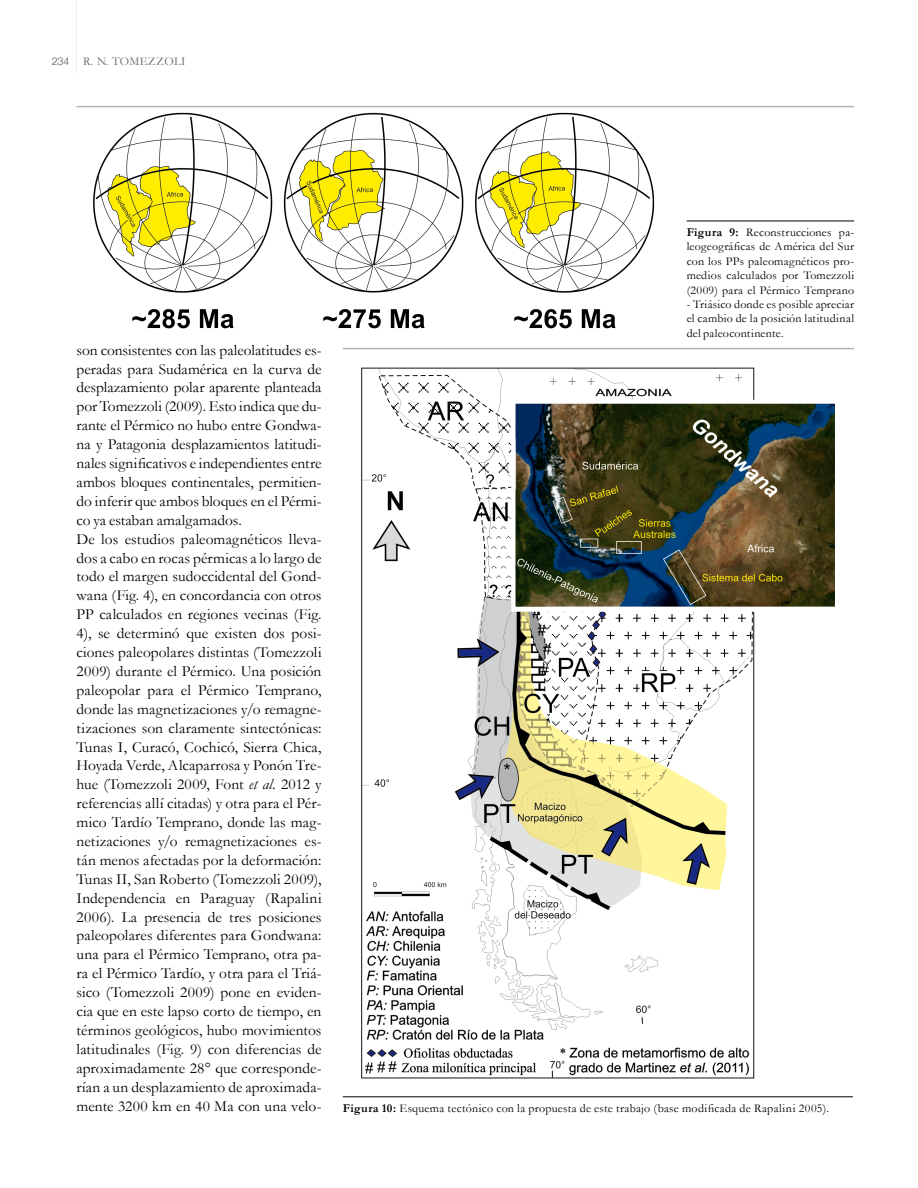
<style>
.page{position:relative;width:918px;height:1188px;background:#fff}
.page>*{position:absolute;margin:0;border:0;box-sizing:border-box;transform-origin:0 0}
.t1{font:15.45px/18.9px "Garamond";letter-spacing:.005em;color:#000}
.t2{font:12px/14.4px "Garamond";letter-spacing:.02em;color:#000;text-align:justify}
.t3{font:12px "Garamond";letter-spacing:.025em;color:#646567}
.s1{font-family:"Helvetica Neue";font-weight:100;font-size:10.5px;color:#000}
.s2{font-style:italic}
.s3{font-weight:700}
</style>
<div class="page">
<hr style="left:76px;top:0;width:1px;height:73px;background:#bbbdbe">
<img style="left:93px;top:113px;width:562px;height:216px">
<hr style="left:76px;top:106px;width:778px;height:1px;background:#000">
<hr style="left:687px;top:221px;width:167px;height:1px;background:#000">
<img style="left:361px;top:367px;width:474px;height:712px">
<hr style="left:343px;top:1097px;width:510px;height:1px;background:#000">
<hr style="left:343px;top:348px;width:511px;height:1px;background:#000">
<p class="t3" style="left:52px;top:53px;width:135px"><span class="s1">234</span> R. N. TOMEZZOLI</p>
<p class="t1" style="left:77px;top:340px;width:247px">son consistentes con las paleolatitudes es&shy;peradas para Sudamérica en la curva de desplazamiento polar aparente planteada por Tomezzoli (2009). Esto indica que du&shy;rante el Pérmico no hubo entre Gondwa&shy;na y Patagonia desplazamientos latitudi&shy;nales significativos e independientes entre ambos bloques continentales, permitien&shy;do inferir que ambos bloques en el Pérmi&shy;co ya estaban amalgamados.<br>De los estudios paleomagnéticos lleva&shy;dos a cabo en rocas pérmicas a lo largo de todo el margen sudoccidental del Gond&shy;wana (Fig. 4), en concordancia con otros PP calculados en regiones vecinas (Fig.<br>4), se determinó que existen dos posi&shy;ciones paleopolares distintas (Tomezzoli 2009) durante el Pérmico. Una posición paleopolar para el Pérmico Temprano, donde las magnetizaciones y/o remagne&shy;tizaciones son claramente sintectónicas:<br>Tunas I, Curacó, Cochicó, Sierra Chica, Hoyada Verde, Alcaparrosa y Ponón Tre&shy;hue (Tomezzoli 2009, Font <span class="s2">et al.</span> 2012 y referencias allí citadas) y otra para el Pér&shy;mico Tardío Temprano, donde las mag&shy;netizaciones y/o remagnetizaciones es&shy;tán menos afectadas por la deformación:<br>Tunas II, San Roberto (Tomezzoli 2009), Independencia en Paraguay (Rapalini 2006). La presencia de tres posiciones paleopolares diferentes para Gondwana: una para el Pérmico Temprano, otra pa&shy;ra el Pérmico Tardío, y otra para el Triá&shy;sico (Tomezzoli 2009) pone en eviden&shy;cia que en este lapso corto de tiempo, en términos geológicos, hubo movimientos latitudinales (Fig. 9) con diferencias de aproximadamente 28° que corresponde&shy;rían a un desplazamiento de aproximada&shy;mente 3200 km en 40 Ma con una velo-</p>
<p class="t2" style="left:687px;top:225px;width:169px"><span class="s3">Figura 9:</span> Reconstrucciones pa&shy;leogeográficas de América del Sur con los PPs paleomagnéticos pro&shy;medios calculados por Tomezzoli (2009) para el Pérmico Temprano</p>
<p class="t2" style="left:687px;top:297px;width:169px">- Triásico donde es posible apreciar el cambio de la posición latitudinal del paleocontinente.</p>
<p class="t2" style="left:343px;top:1101px;width:488px"><span class="s3">Figura 10:</span> Esquema tectónico con la propuesta de este trabajo (base modificada de Rapalini 2005).</p>
</div>
